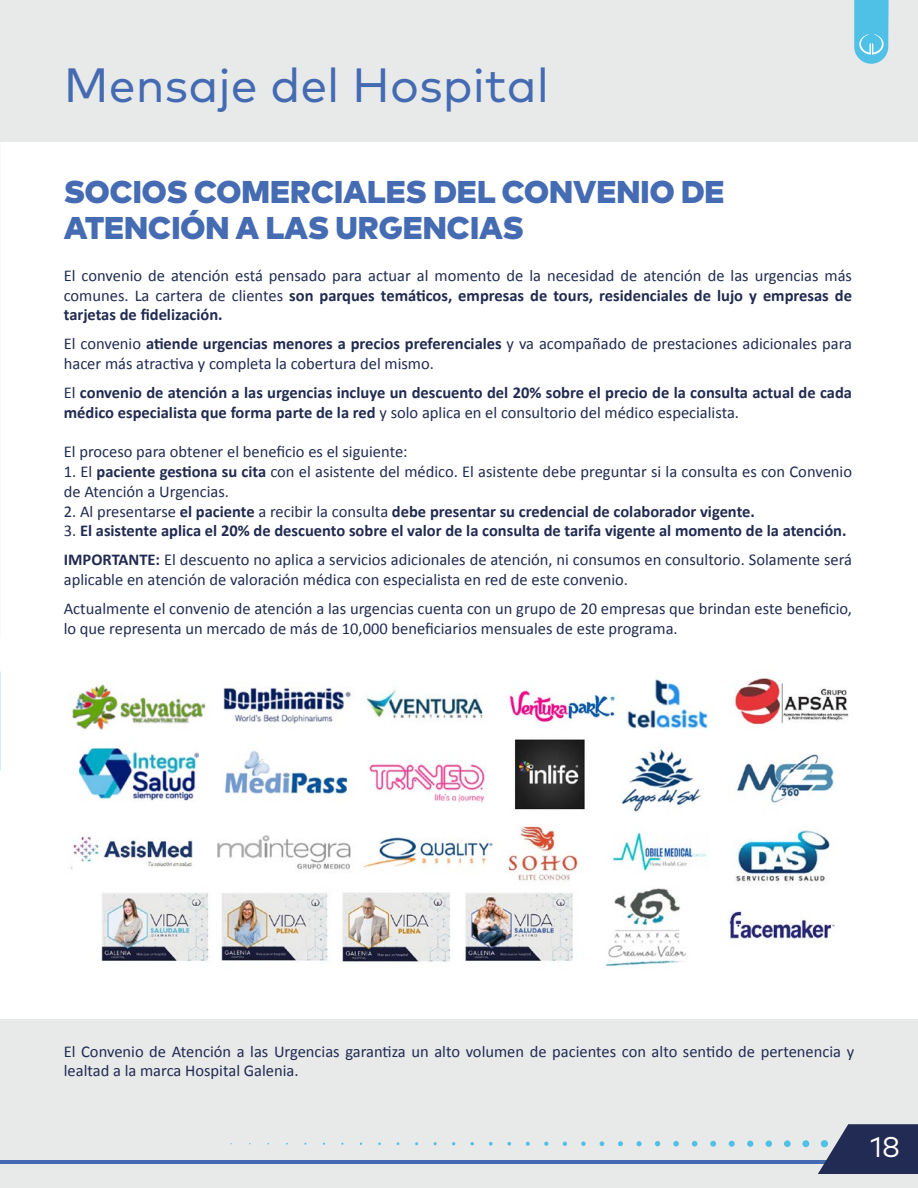
<style>
.page{position:relative;width:918px;height:1188px;background:#fff}
.page>*{position:absolute;margin:0;border:0;box-sizing:border-box;transform-origin:0 0}
.t1{font:48px "Mark Pro";color:#446bb2}
.t2{font:900 31.5px/36px "Mark Pro";color:#456bb3}
.t3{font:28.5px "Mark Pro";color:#fff}
.t4{font:16.5px/19.8px "Calibri";color:#212b51}
.t5{font:700 16.5px/19.8px "Calibri";color:#212b51}
.s1{font-weight:700}
.s2{font-weight:400}
</style>
<div class="page">
<div style="left:0;top:0;width:918px;height:142px;background:#e8e9e9"></div>
<div style="left:0;top:1020px;width:918px;height:168px;background:#e8e9e9"></div>
<hr style="left:0;top:1160px;width:917px;height:4px;background:#446bb2">
<div style="left:802px;top:1140px;width:7px;height:7px;background:#50c1e6;border-radius:50%"></div>
<div style="left:784px;top:1140px;width:7px;height:7px;background:#50c1e6;border-radius:50%"></div>
<div style="left:766px;top:1140px;width:6px;height:7px;background:#50c1e6;border-radius:50%"></div>
<svg style="left:747px;top:1141px;width:6px;height:6px"></svg>
<svg style="left:729px;top:1141px;width:6px;height:6px"></svg>
<svg style="left:710px;top:1141px;width:6px;height:6px"></svg>
<svg style="left:692px;top:1141px;width:5px;height:6px"></svg>
<svg style="left:673px;top:1141px;width:6px;height:5px"></svg>
<svg style="left:655px;top:1141px;width:5px;height:5px"></svg>
<svg style="left:636px;top:1141px;width:6px;height:5px"></svg>
<svg style="left:618px;top:1141px;width:5px;height:5px"></svg>
<svg style="left:600px;top:1141px;width:4px;height:5px"></svg>
<svg style="left:581px;top:1141px;width:5px;height:5px"></svg>
<svg style="left:563px;top:1142px;width:4px;height:4px"></svg>
<svg style="left:544px;top:1142px;width:4px;height:4px"></svg>
<svg style="left:526px;top:1142px;width:4px;height:4px"></svg>
<svg style="left:507px;top:1142px;width:4px;height:4px"></svg>
<svg style="left:489px;top:1142px;width:4px;height:4px"></svg>
<svg style="left:470px;top:1142px;width:4px;height:3px"></svg>
<svg style="left:818px;top:1124px;width:100px;height:50px;background:#3e476a"></svg>
<svg style="left:854px;top:0;width:35px;height:64px;background:#65c7e7"></svg>
<img style="left:70px;top:678px;width:779px;height:289px">
<h1 class="t1" style="left:64px;top:49px;width:487px">Mensaje del Hospital</h1>
<h2 class="t2" style="left:64px;top:172px;width:662px">SOCIOS COMERCIALES DEL CONVENIO DE<br>ATENCIÓN A LAS URGENCIAS</h2>
<p class="t4" style="left:64px;top:265px;width:790px;text-align:justify">El convenio de atención está pensado para actuar al momento de la necesidad de atención de las urgencias más comunes. La cartera de clientes <span class="s1">son parques temáticos, empresas de tours, residenciales de lujo y empresas de tarjetas de fidelización.</span></p>
<p class="t4" style="left:64px;top:333px;width:790px">El convenio <span class="s1">atiende urgencias menores a precios preferenciales</span> y va acompañado de prestaciones adicionales para hacer más atractiva y completa la cobertura del mismo.</p>
<p class="t5" style="left:64px;top:382px;width:790px"><span class="s2">El</span> convenio de atención a las urgencias incluye un descuento del 20% sobre el precio de la consulta actual de cada médico especialista que forma parte de la red <span class="s2">y solo aplica en el consultorio del médico especialista.</span></p>
<p class="t4" style="left:64px;top:441px;width:345px">El proceso para obtener el beneficio es el siguiente:</p>
<p class="t4" style="left:64px;top:461px;width:790px">1. El <span class="s1">paciente gestiona su cita</span> con el asistente del médico. El asistente debe preguntar si la consulta es con Convenio de Atención a Urgencias.</p>
<p class="t5" style="left:64px;top:500px;width:693px"><span class="s2">2. Al presentarse</span> el paciente <span class="s2">a recibir la consulta</span> debe presentar su credencial de colaborador vigente.</p>
<p class="t5" style="left:64px;top:516px;width:790px;line-height:28.8px"><span class="s2">3.</span> El asistente aplica el 20% de descuento sobre el valor de la consulta de tarifa vigente al momento de la atención.<br>IMPORTANTE: <span class="s2">El descuento no aplica a servicios adicionales de atención, ni consumos en consultorio. Solamente será</span></p>
<p class="t4" style="left:64px;top:564px;width:790px;line-height:28.8px">aplicable en atención de valoración médica con especialista en red de este convenio.<br>Actualmente el convenio de atención a las urgencias cuenta con un grupo de 20 empresas que brindan este beneficio,</p>
<p class="t4" style="left:64px;top:617px;width:616px">lo que representa un mercado de más de 10,000 beneficiarios mensuales de este programa.</p>
<p class="t4" style="left:64px;top:1040px;width:792px">El Convenio de Atención a las Urgencias garantiza un alto volumen de pacientes con alto sentido de pertenencia y lealtad a la marca Hospital Galenia.</p>
<h3 class="t3" style="left:870px;top:1126px;width:31px">18</h3>
</div>
